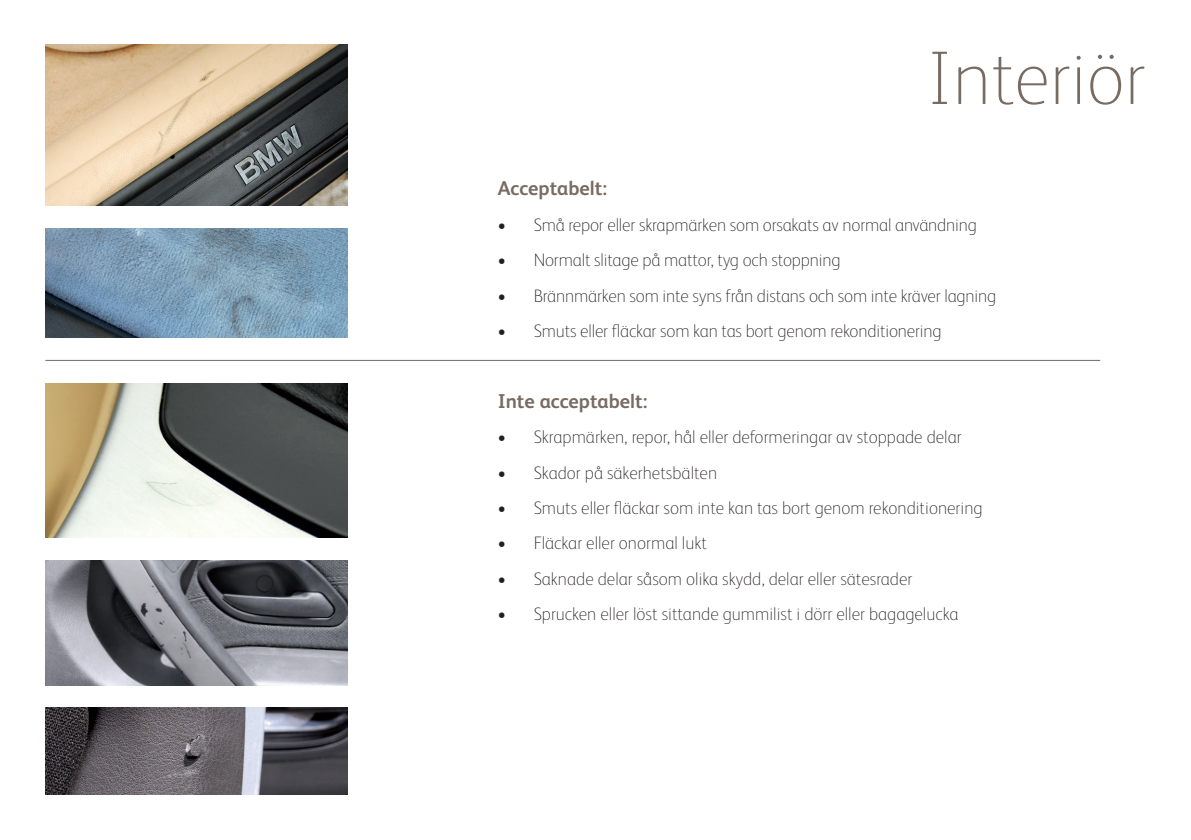
<style>
.page{position:relative;width:1191px;height:840px;background:#fff}
.page>*{position:absolute;margin:0;border:0;box-sizing:border-box;transform-origin:0 0}
.Headline{font:100 76px "FS Albert Pro";color:#786b62}
.Copy_mindre{font:700 20px "FS Albert Pro";color:#786b62}
.t1{font:100 18px "FS Albert Pro";color:#231f20}
</style>
<div class="page">
<img style="left:45px;top:228px;width:303px;height:109px">
<img style="left:45px;top:45px;width:303px;height:161px">
<img style="left:45px;top:560px;width:303px;height:124px">
<img style="left:45px;top:707px;width:303px;height:87px">
<img style="left:45px;top:383px;width:303px;height:154px">
<hr style="left:45px;top:360px;width:1055px;height:1px;background:#766a62">
<p class="Headline" style="left:927px;top:28px;width:220px">Interiör</p>
<p class="Copy_mindre" style="left:497px;top:174px;width:111px">Acceptabelt:</p>
<p class="t1" style="left:497px;top:213px;width:481px">• Små repor eller skrapmärken som orsakats av normal användning</p>
<p class="t1" style="left:497px;top:248px;width:344px">• Normalt slitage på mattor, tyg och stoppning</p>
<p class="t1" style="left:497px;top:283px;width:500px">• Brännmärken som inte syns från distans och som inte kräver lagning</p>
<p class="t1" style="left:497px;top:319px;width:445px">• Smuts eller fläckar som kan tas bort genom rekonditionering</p>
<p class="Copy_mindre" style="left:497px;top:386px;width:151px">Inte acceptabelt:</p>
<p class="t1" style="left:497px;top:425px;width:465px">• Skrapmärken, repor, hål eller deformeringar av stoppade delar</p>
<p class="t1" style="left:497px;top:460px;width:221px">• Skador på säkerhetsbälten</p>
<p class="t1" style="left:497px;top:495px;width:486px">• Smuts eller fläckar som inte kan tas bort genom rekonditionering</p>
<p class="t1" style="left:497px;top:531px;width:211px">• Fläckar eller onormal lukt</p>
<p class="t1" style="left:497px;top:566px;width:416px">• Saknade delar såsom olika skydd, delar eller sätesrader</p>
<p class="t1" style="left:497px;top:601px;width:462px">• Sprucken eller löst sittande gummilist i dörr eller bagagelucka</p>
</div>
